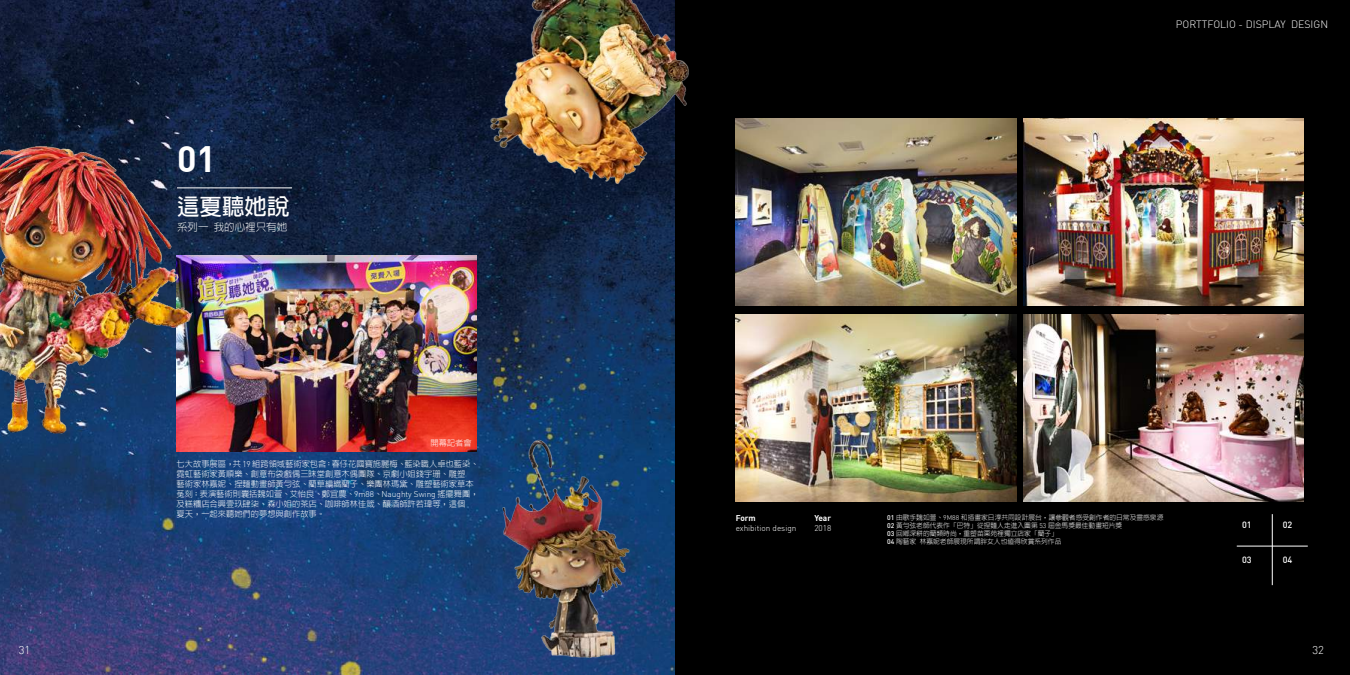
<style>
.page{position:relative;width:1350px;height:675px;background:#000}
.page>*{position:absolute;margin:0;border:0;box-sizing:border-box;transform-origin:0 0}
.t1{font:700 36px "DIN";color:#fff}
.t2{font:700 22.5px "AR Hei B5";color:#fff}
.t3{font:300 11.25px "DIN";color:#fff}
.t4{font:300 10.5px "DIN";color:#fff}
.t5{font:300 10.5px "AR Hei B5";color:#fff}
.t6{font:500 9px "DIN";color:#fff}
.t7{font:300 8.25px/9.9px "AR Hei B5";color:#fff}
.t8{font:300 8.25px "DIN";color:#fff}
.t9{font:700 8.25px "DIN";color:#fff}
.t10{font:300 6.75px/8.1px "AR Hei B5";color:#fff}
.s1{font-family:"DIN"}
.s2{font-family:"DIN";font-weight:500}
.s3{font-family:"Adobe Ming Std"}
</style>
<div class="page">
<img style="left:736px;top:314px;width:280px;height:187px">
<img style="left:1024px;top:118px;width:280px;height:188px">
<img style="left:1024px;top:314px;width:280px;height:187px">
<img style="left:736px;top:118px;width:280px;height:188px">
<img style="left:0;top:0;width:675px;height:675px">
<img style="left:177px;top:255px;width:300px;height:196px">
<img style="left:0;top:136px;width:202px;height:310px">
<img style="left:497px;top:433px;width:139px;height:230px">
<img style="left:488px;top:0;width:201px;height:187px">
<hr style="left:1237px;top:546px;width:71px;height:1px;background:#fff">
<hr style="left:1272px;top:514px;width:1px;height:71px;background:#fff">
<hr style="left:177px;top:188px;width:115px;height:1px;background:#fff">
<h1 class="t1" style="left:177px;top:136px;width:41px">01</h1>
<h2 class="t2" style="left:177px;top:195px;width:114px">這夏聽她說</h2>
<p class="t5" style="left:177px;top:222px;width:112px">系列一 我的心裡只有她</p>
<p class="t7" style="left:430px;top:438px;width:43px">開幕記者會</p>
<p class="t7" style="left:177px;top:459px;width:304px">七大故事展區，共 <span class="s1">19</span> 組跨領域藝術家包含：春仔花國寶施麗梅、藍染職人卓也藍染、霓虹藝術家黃順樂、創意布袋戲偶三昧堂創意木偶團隊、京劇小姐錢宇珊、雕塑<br>藝術家林嘉妮、捏麵動畫師黃勻弦、藺草編織藺子、樂團林瑪黛、雕塑藝術家草本菟刻；表演藝術則囊括魏如萱、艾怡良、鄭宜農、<span class="s1">9m88</span>、<span class="s1">Naughty Swing</span> 搖擺舞團，及糕糰店合興壹玖肆柒、森小姐的茶店、咖啡師林佳箴、釀酒師許若瑋等，這個<br>夏天，一起來聽她們的夢想與創作故事。</p>
<p class="t4" style="left:1176px;top:18px;width:154px">PORTTFOLIO - DISPLAY DESIGN</p>
<p class="t9" style="left:736px;top:513px;width:22px">Form</p>
<p class="t8" style="left:736px;top:523px;width:62px">exhibition design</p>
<p class="t9" style="left:814px;top:513px;width:18px">Year</p>
<p class="t8" style="left:814px;top:523px;width:18px">2018</p>
<p class="t10" style="left:887px;top:513px;width:278px"><span class="s2">01</span> 由歌手魏如萱、<span class="s1">9M88</span> 和插畫家日淳共同設計展台，讓參觀者感受創作者的日常及靈感泉源<span class="s2">02</span> 黃勻弦老師代表作<span class="s3">「</span>巴特」從捏麵人走進入圍第 <span class="s1">53</span> 屆金馬獎最佳動畫短片獎<br><span class="s2">03</span> 回鄉深耕的藺類時尚，重塑苗栗苑裡獨立店家「藺子」<br><span class="s2">04</span> 陶藝家 林嘉妮老師展現所謂胖女人也值得欣賞系列作品</p>
<p class="t6" style="left:1242px;top:519px;width:11px">01</p>
<p class="t6" style="left:1283px;top:519px;width:11px">02</p>
<p class="t6" style="left:1242px;top:554px;width:11px">03</p>
<p class="t6" style="left:1283px;top:554px;width:11px">04</p>
<h3 class="t3" style="left:19px;top:643px;width:13px">31</h3>
<h3 class="t3" style="left:1312px;top:643px;width:13px">32</h3>
</div>
